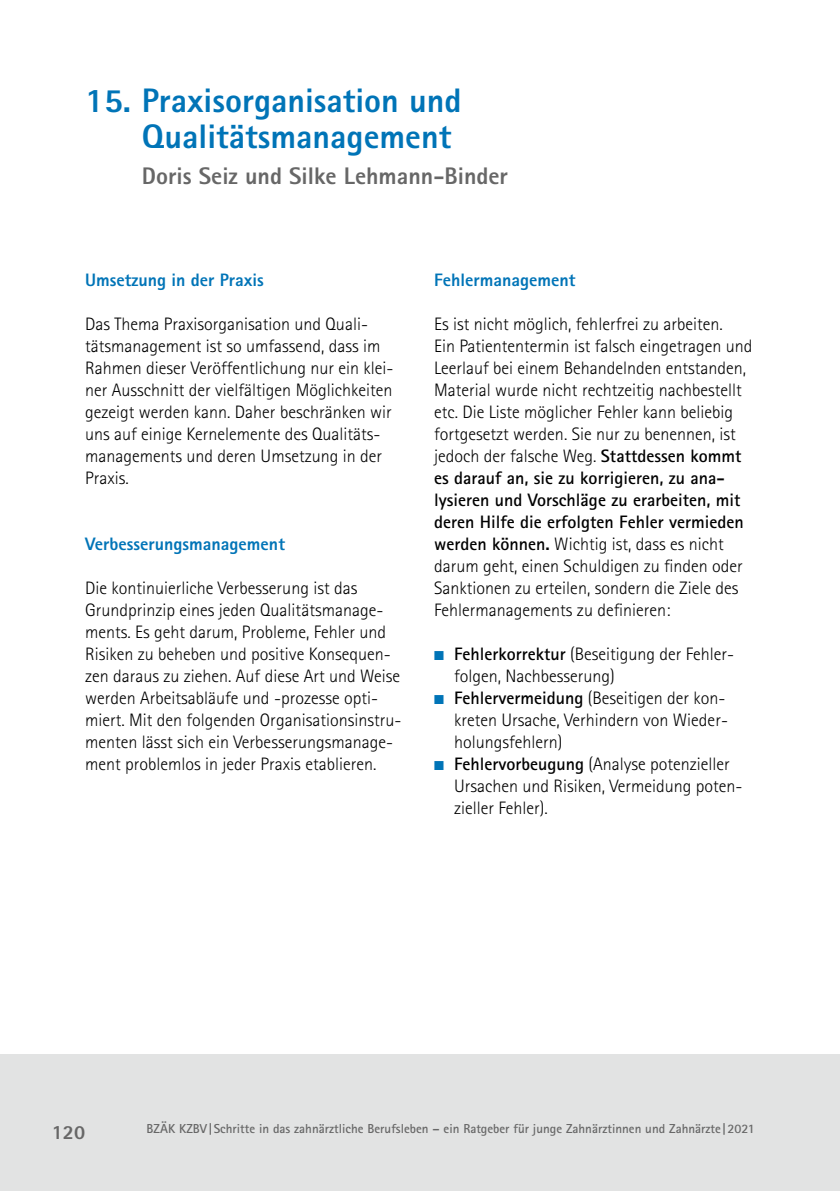
<style>
.page{position:relative;width:840px;height:1191px;background:#fff}
.page>*{position:absolute;margin:0;border:0;box-sizing:border-box;transform-origin:0 0}
.t1{font:800 34px/36px "Rotis Sans Serif";color:#0074b7;text-align:right}
.t2{font:800 24px "Rotis Sans Serif";color:#676767}
.t3{font:800 20px "Rotis Sans Serif";color:#676767}
.t4{font:300 18px/22px "Rotis Sans Serif";color:#000}
.t5{font:800 18px "Rotis Sans Serif";color:#0074b7}
.t6{font:700 13px "Rotis Sans Serif";color:#676767}
.s1{font-weight:700}
.s2{color:#0074b7}
</style>
<div class="page">
<div style="left:0;top:1054px;width:839px;height:137px;background:#e2e3e3"></div>
<h1 class="t1" style="left:85px;top:82px;width:377px">15. Praxisorganisation und<br>Qualitätsmanagement</h1>
<h2 class="t2" style="left:142px;top:160px;width:367px">Doris Seiz und Silke Lehmann-Binder</h2>
<p class="t5" style="left:85px;top:269px;width:180px">Umsetzung in der Praxis</p>
<p class="t4" style="left:85px;top:313px;width:309px">Das Thema Praxisorganisation und Quali&shy;tätsmanagement ist so umfassend, dass im Rahmen dieser Veröffentlichung nur ein klei&shy;ner Ausschnitt der vielfältigen Möglichkeiten gezeigt werden kann. Daher beschränken wir uns auf einige Kernelemente des Qualitäts&shy;managements und deren Umsetzung in der Praxis.</p>
<p class="t5" style="left:85px;top:533px;width:201px">Verbesserungsmanagement</p>
<p class="t4" style="left:85px;top:577px;width:317px">Die kontinuierliche Verbesserung ist das Grundprinzip eines jeden Qualitätsmanage&shy;ments. Es geht darum, Probleme, Fehler und Risiken zu beheben und positive Konsequen&shy;zen daraus zu ziehen. Auf diese Art und Weise werden Arbeitsabläufe und -prozesse opti&shy;miert. Mit den folgenden Organisationsinstru&shy;menten lässt sich ein Verbesserungsmanage&shy;ment problemlos in jeder Praxis etablieren.</p>
<p class="t5" style="left:434px;top:269px;width:143px">Fehlermanagement</p>
<p class="t4" style="left:434px;top:313px;width:319px">Es ist nicht möglich, fehlerfrei zu arbeiten.<br>Ein Patiententermin ist falsch eingetragen und Leerlauf bei einem Behandelnden entstanden, Material wurde nicht rechtzeitig nachbestellt etc. Die Liste möglicher Fehler kann beliebig fortgesetzt werden. Sie nur zu benennen, ist jedoch der falsche Weg. <span class="s1">Stattdessen kommt es darauf an, sie zu korrigieren, zu ana&shy;lysieren und Vorschläge zu erarbeiten, mit deren Hilfe die erfolgten Fehler vermieden werden können.</span> Wichtig ist, dass es nicht darum geht, einen Schuldigen zu finden oder Sanktionen zu erteilen, sondern die Ziele des Fehlermanagements zu definieren:</p>
<p class="t4" style="left:454px;top:643px;width:281px;text-indent:-20px"><span class="s2">■</span> <span class="s1">Fehlerkorrektur</span> (Beseitigung der Fehler&shy;folgen, Nachbesserung)</p>
<p class="t4" style="left:454px;top:687px;width:273px;text-align:justify;text-indent:-20px"><span class="s2">■</span> <span class="s1">Fehlervermeidung</span> (Beseitigen der kon&shy;kreten Ursache, Verhindern von Wieder&shy;holungsfehlern)</p>
<p class="t4" style="left:454px;top:753px;width:288px;text-indent:-20px"><span class="s2">■</span> <span class="s1">Fehlervorbeugung</span> (Analyse potenzieller<br>Ursachen und Risiken, Vermeidung poten&shy;zieller Fehler).</p>
<p class="t3" style="left:52px;top:1119px;width:35px">120</p>
<p class="t6" style="left:146px;top:1120px;width:609px">BZÄK KZBV| Schritte in das zahnärztliche Berufsleben – ein Ratgeber für junge Zahnärztinnen und Zahnärzte |2021</p>
</div>
